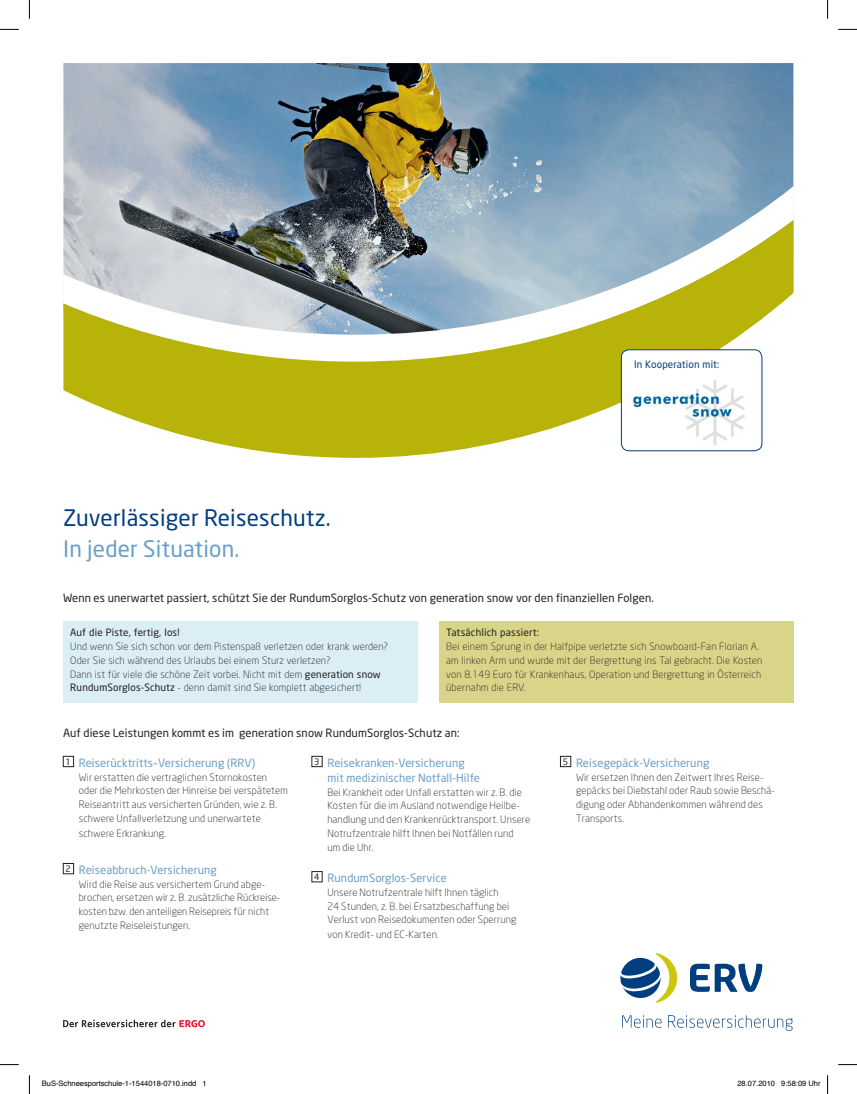
<style>
.page{position:relative;width:857px;height:1094px;background:#fff}
.page>*{position:absolute;margin:0;border:0;box-sizing:border-box;transform-origin:0 0}
.t1{font:22.5px "Neo Sans";letter-spacing:.01em;color:#013e80}
.t2{font:22.5px "Neo Sans";letter-spacing:.01em;color:#699ec6}
.t3{font:11.25px "Neo Sans";letter-spacing:.01em;color:#231f20}
.t4{font:11.25px/15px "Neo Sans";letter-spacing:.01em;color:#699ec6}
.t5{font:300 10px/13.8px "Neo Sans";letter-spacing:.015em;color:#231f20}
.t6{font:10px "Neo Sans";letter-spacing:.015em;color:#231f20}
.t7{font:10px "Neo Sans";letter-spacing:.015em;color:#013e80}
.t8{font:7.5px "Helvetica";color:#000}
.s1{font-weight:400}
</style>
<div class="page">
<img style="left:63px;top:63px;width:730px;height:123px">
<svg style="left:63px;top:186px;width:730px;height:34px"></svg>
<svg style="left:63px;top:220px;width:730px;height:238px"></svg>
<svg style="left:63px;top:1019px;width:142px;height:8px"></svg>
<svg style="left:690px;top:963px;width:71px;height:28px"></svg>
<svg style="left:620px;top:953px;width:56px;height:49px"></svg>
<svg style="left:622px;top:1015px;width:39px;height:12px"></svg>
<svg style="left:667px;top:1015px;width:125px;height:15px"></svg>
<div style="left:63px;top:756px;width:11px;height:10px;border:1px solid #231f20"></div>
<div style="left:63px;top:863px;width:11px;height:10px;border:1px solid #231f20"></div>
<div style="left:311px;top:871px;width:11px;height:11px;border:1px solid #231f20"></div>
<div style="left:560px;top:756px;width:10px;height:10px;border:1px solid #231f20"></div>
<div style="left:63px;top:621px;width:354px;height:82px;background:#dbedf5"></div>
<div style="left:439px;top:621px;width:354px;height:82px;background:#d9d588"></div>
<div style="left:621px;top:350px;width:140px;height:101px;background:#fff;border-radius:8px"></div>
<div style="left:620px;top:349px;width:142px;height:102px;border:1px solid #013e80;border-radius:8px"></div>
<img style="left:633px;top:380px;width:112px;height:65px">
<svg style="left:0;top:29px;width:19px;height:1px"></svg>
<svg style="left:838px;top:29px;width:18px;height:1px"></svg>
<svg style="left:0;top:1064px;width:19px;height:1px"></svg>
<svg style="left:838px;top:1064px;width:18px;height:1px"></svg>
<svg style="left:29px;top:0;width:1px;height:19px"></svg>
<svg style="left:29px;top:1075px;width:1px;height:18px"></svg>
<h1 class="t1" style="left:63px;top:503px;width:269px">Zuverlässiger Reiseschutz.</h1>
<h1 class="t2" style="left:63px;top:534px;width:178px">In jeder Situation.</h1>
<p class="t7" style="left:633px;top:358px;width:87px">In Kooperation mit:</p>
<p class="t3" style="left:63px;top:591px;width:592px">Wenn es unerwartet passiert, schützt Sie der RundumSorglos-Schutz von generation snow vor den finanziellen Folgen.</p>
<p class="t6" style="left:70px;top:626px;width:111px">Auf die Piste, fertig, los!</p>
<p class="t5" style="left:70px;top:639px;width:319px">Und wenn Sie sich schon vor dem Pistenspaß verletzen oder krank werden?<br>Oder Sie sich während des Urlaubs bei einem Sturz verletzen?<br>Dann ist für viele die schöne Zeit vorbei. Nicht mit dem <span class="s1">generation snow RundumSorglos-Schutz</span> - denn damit sind Sie komplett abgesichert!</p>
<p class="t6" style="left:446px;top:626px;width:94px">Tatsächlich passiert:</p>
<p class="t5" style="left:446px;top:639px;width:317px">Bei einem Sprung in der Halfpipe verletzte sich Snowboard-Fan Florian A. am linken Arm und wurde mit der Bergrettung ins Tal gebracht. Die Kosten von 8.149 Euro für Krankenhaus, Operation und Bergrettung in Österreich übernahm die ERV.</p>
<p class="t3" style="left:63px;top:725px;width:398px">Auf diese Leistungen kommt es im generation snow RundumSorglos-Schutz an:</p>
<p class="t4" style="left:66px;top:755px;width:191px"><sup>1</sup> Reiserücktritts–Versicherung (RRV)</p>
<p class="t5" style="left:79px;top:770px;width:210px">Wir erstatten die vertraglichen Stornokosten oder die Mehrkosten der Hinreise bei verspätetem Reiseantritt aus versicherten Gründen, wie z. B. schwere Unfallverletzung und unerwartete</p>
<p class="t5" style="left:79px;top:826px;width:89px">schwere Erkrankung.</p>
<p class="t4" style="left:66px;top:862px;width:152px"><sup>2</sup> Reiseabbruch-Versicherung</p>
<p class="t5" style="left:79px;top:877px;width:203px">Wird die Reise aus versichertem Grund abge&shy;brochen, ersetzen wir z. B. zusätzliche Rückreise&shy;kosten bzw. den anteiligen Reisepreis für nicht genutzte Reiseleistungen.</p>
<p class="t4" style="left:327px;top:755px;width:154px;text-indent:-13px"><sup>3</sup> Reisekranken-Versicherung mit medizinischer Notfall-Hilfe</p>
<p class="t5" style="left:327px;top:785px;width:204px">Bei Krankheit oder Unfall erstatten wir z. B. die Kosten für die im Ausland notwendige Heilbe&shy;handlung und den Krankenrücktransport. Unsere Notrufzentrale hilft Ihnen bei Notfällen rund<br>um die Uhr.</p>
<p class="t4" style="left:314px;top:870px;width:134px"><sup>4</sup> RundumSorglos-Service</p>
<p class="t5" style="left:327px;top:885px;width:190px">Unsere Notrufzentrale hilft Ihnen täglich<br>24 Stunden, z. B. bei Ersatzbeschaffung bei<br>Verlust von Reisedokumenten oder Sperrung</p>
<p class="t5" style="left:327px;top:927px;width:113px">von Kredit- und EC-Karten.</p>
<p class="t4" style="left:562px;top:755px;width:148px"><sup>5</sup> Reisegepäck-Versicherung</p>
<p class="t5" style="left:575px;top:770px;width:200px">Wir ersetzen Ihnen den Zeitwert Ihres Reise&shy;gepäcks bei Diebstahl oder Raub sowie Beschä&shy;digung oder Abhandenkommen während des Transports.</p>
<p class="t8" style="left:42px;top:1077px;width:166px">BuS-Schneesportschule-1-1544018-0710.indd 1</p>
<p class="t8" style="left:737px;top:1077px;width:84px">28.07.2010 9:58:09 Uhr</p>
</div>
